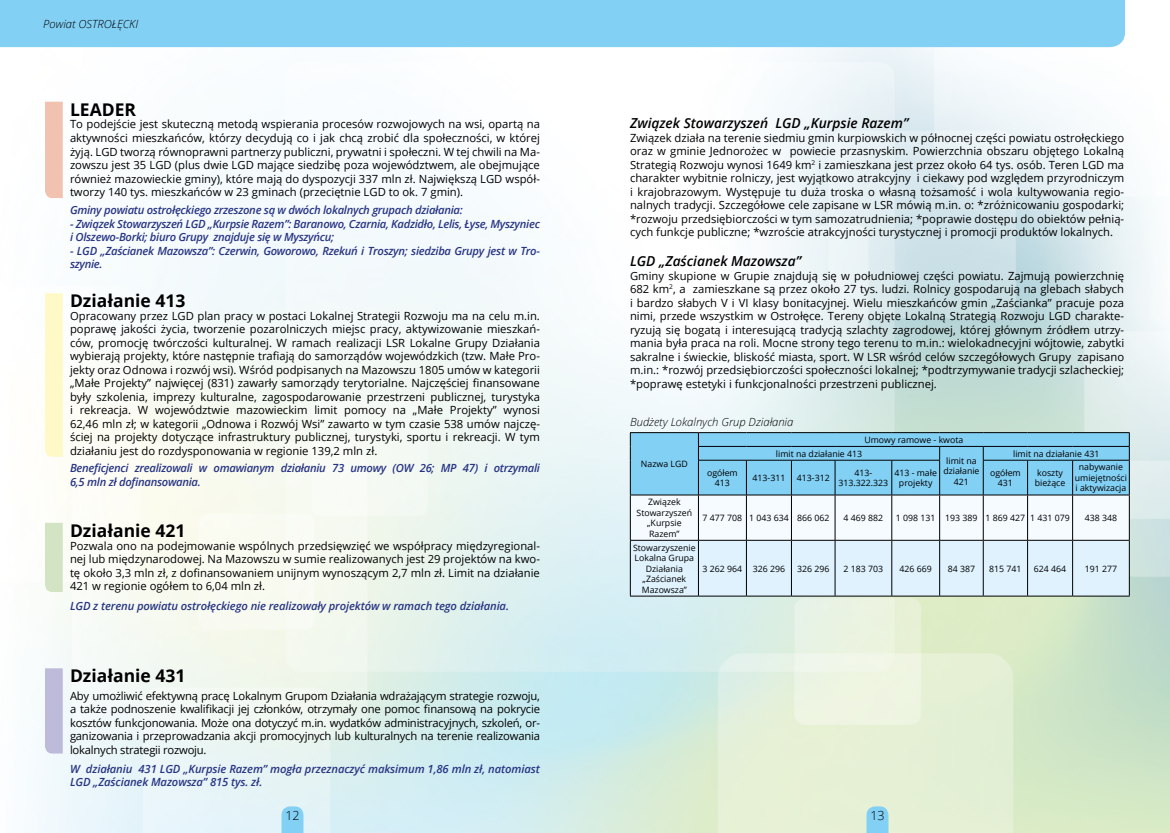
<style>
.page{position:relative;width:1170px;height:833px;background:#fff}
.page>*{position:absolute;margin:0;border:0;box-sizing:border-box;transform-origin:0 0}
.t1{font:700 17.5px "Open Sans";color:#000}
.t2{font:italic 600 13.75px "Open Sans";color:#000}
.t3{font:300 12.5px "Open Sans";color:#000}
.t4{font:11.25px/13.5px "Open Sans";color:#000;text-align:justify}
.t5{font:italic 600 11.25px/13.5px "Open Sans";letter-spacing:-.025em;color:#283583}
.t6{font:italic 300 11.25px "Open Sans";color:#000}
.t7{font:8.75px/10.5px "Open Sans";color:#000;text-align:center}
</style>
<div class="page">
<img style="left:0;top:0;width:1169px;height:833px">
<div style="left:0;top:0;width:1124px;height:47px;background:#83d0f5"></div>
<svg style="left:630px;top:432px;width:499px;height:164px"></svg>
<hr style="left:630px;top:460px;width:1px;height:35px;background:#000">
<hr style="left:1128px;top:460px;width:1px;height:35px;background:#000">
<hr style="left:630px;top:495px;width:68px;height:1px;background:#000">
<hr style="left:630px;top:495px;width:1px;height:45px;background:#000">
<hr style="left:698px;top:495px;width:48px;height:1px;background:#000">
<hr style="left:746px;top:495px;width:45px;height:1px;background:#000">
<hr style="left:791px;top:495px;width:44px;height:1px;background:#000">
<hr style="left:835px;top:495px;width:56px;height:1px;background:#000">
<hr style="left:891px;top:495px;width:48px;height:1px;background:#000">
<hr style="left:939px;top:495px;width:44px;height:1px;background:#000">
<hr style="left:983px;top:495px;width:44px;height:1px;background:#000">
<hr style="left:1027px;top:495px;width:45px;height:1px;background:#000">
<hr style="left:1072px;top:495px;width:57px;height:1px;background:#000">
<hr style="left:1128px;top:495px;width:1px;height:45px;background:#000">
<hr style="left:630px;top:540px;width:68px;height:1px;background:#000">
<hr style="left:630px;top:540px;width:1px;height:56px;background:#000">
<hr style="left:698px;top:540px;width:48px;height:1px;background:#000">
<hr style="left:746px;top:540px;width:45px;height:1px;background:#000">
<hr style="left:791px;top:540px;width:44px;height:1px;background:#000">
<hr style="left:835px;top:540px;width:56px;height:1px;background:#000">
<hr style="left:891px;top:540px;width:48px;height:1px;background:#000">
<hr style="left:939px;top:540px;width:44px;height:1px;background:#000">
<hr style="left:983px;top:540px;width:44px;height:1px;background:#000">
<hr style="left:1027px;top:540px;width:45px;height:1px;background:#000">
<hr style="left:1072px;top:540px;width:57px;height:1px;background:#000">
<hr style="left:1128px;top:540px;width:1px;height:56px;background:#000">
<hr style="left:630px;top:596px;width:68px;height:1px;background:#000">
<hr style="left:698px;top:596px;width:48px;height:1px;background:#000">
<hr style="left:746px;top:596px;width:45px;height:1px;background:#000">
<hr style="left:791px;top:596px;width:44px;height:1px;background:#000">
<hr style="left:835px;top:596px;width:56px;height:1px;background:#000">
<hr style="left:891px;top:596px;width:48px;height:1px;background:#000">
<hr style="left:939px;top:596px;width:44px;height:1px;background:#000">
<hr style="left:983px;top:596px;width:44px;height:1px;background:#000">
<hr style="left:1027px;top:596px;width:45px;height:1px;background:#000">
<hr style="left:1072px;top:596px;width:57px;height:1px;background:#000">
<svg style="left:866px;top:806px;width:22px;height:27px"></svg>
<div style="left:45px;top:102px;width:18px;height:96px;background:#f1c2af"></div>
<div style="left:45px;top:293px;width:18px;height:164px;background:#fff9c7"></div>
<svg style="left:45px;top:523px;width:18px;height:69px"></svg>
<svg style="left:45px;top:668px;width:18px;height:85px;background:#bebbda"></svg>
<svg style="left:281px;top:806px;width:22px;height:27px"></svg>
<p class="t6" style="left:43px;top:16px;width:96px">Powiat OSTROŁĘCKI</p>
<h1 class="t1" style="left:70px;top:97px;width:68px">LEADER</h1>
<p class="t4" style="left:70px;top:117px;width:471px">To podejście jest skuteczną metodą wspierania procesów rozwojowych na wsi, opartą na aktywności mieszkańców, którzy decydują co i jak chcą zrobić dla społeczności, w której żyją. LGD tworzą równoprawni partnerzy publiczni, prywatni i społeczni. W tej chwili na Ma&shy;zowszu jest 35 LGD (plus dwie LGD mające siedzibę poza województwem, ale obejmujące również mazowieckie gminy), które mają do dyspozycji 337 mln zł. Największą LGD współ&shy;tworzy 140 tys. mieszkańców w 23 gminach (przeciętnie LGD to ok. 7 gmin).</p>
<p class="t5" style="left:70px;top:203px;width:394px">Gminy powiatu ostrołęckiego zrzeszone są w dwóch lokalnych grupach działania:</p>
<p class="t5" style="left:70px;top:217px;width:471px">- Związek Stowarzyszeń LGD „Kurpsie Razem”: Baranowo, Czarnia, Kadzidło, Lelis, Łyse, Myszyniec i Olszewo-Borki; biuro Grupy znajduje się w Myszyńcu;</p>
<p class="t5" style="left:70px;top:244px;width:471px">- LGD „Zaścianek Mazowsza”: Czerwin, Goworowo, Rzekuń i Troszyn; siedziba Grupy jest w Tro&shy;szynie.</p>
<h1 class="t1" style="left:70px;top:288px;width:117px">Działanie 413</h1>
<p class="t4" style="left:70px;top:309px;width:471px">Opracowany przez LGD plan pracy w postaci Lokalnej Strategii Rozwoju ma na celu m.in. poprawę jakości życia, tworzenie pozarolniczych miejsc pracy, aktywizowanie mieszkań&shy;ców, promocję twórczości kulturalnej. W ramach realizacji LSR Lokalne Grupy Działania wybierają projekty, które następnie trafiają do samorządów wojewódzkich (tzw. Małe Pro&shy;jekty oraz Odnowa i rozwój wsi). Wśród podpisanych na Mazowszu 1805 umów w kategorii „Małe Projekty” najwięcej (831) zawarły samorządy terytorialne. Najczęściej finansowane były szkolenia, imprezy kulturalne, zagospodarowanie przestrzeni publicznej, turystyka i rekreacja. W województwie mazowieckim limit pomocy na „Małe Projekty” wynosi 62,46 mln zł; w kategorii „Odnowa i Rozwój Wsi” zawarto w tym czasie 538 umów najczę&shy;ściej na projekty dotyczące infrastruktury publicznej, turystyki, sportu i rekreacji. W tym działaniu jest do rozdysponowania w regionie 139,2 mln zł.</p>
<p class="t5" style="left:70px;top:461px;width:471px">Beneficjenci zrealizowali w omawianym działaniu 73 umowy (OW 26; MP 47) i otrzymali<br>6,5 mln zł dofinansowania.</p>
<h1 class="t1" style="left:70px;top:518px;width:117px">Działanie 421</h1>
<p class="t4" style="left:70px;top:538px;width:471px">Pozwala ono na podejmowanie wspólnych przedsięwzięć we współpracy międzyregional&shy;nej lub międzynarodowej. Na Mazowszu w sumie realizowanych jest 29 projektów na kwo&shy;tę około 3,3 mln zł, z dofinansowaniem unijnym wynoszącym 2,7 mln zł. Limit na działanie 421 w regionie ogółem to 6,04 mln zł.</p>
<p class="t5" style="left:70px;top:599px;width:440px">LGD z terenu powiatu ostrołęckiego nie realizowały projektów w ramach tego działania.</p>
<h1 class="t1" style="left:70px;top:663px;width:117px">Działanie 431</h1>
<p class="t4" style="left:70px;top:688px;width:471px">Aby umożliwić efektywną pracę Lokalnym Grupom Działania wdrażającym strategie rozwoju, a także podnoszenie kwalifikacji jej członków, otrzymały one pomoc finansową na pokrycie kosztów funkcjonowania. Może ona dotyczyć m.in. wydatków administracyjnych, szkoleń, or&shy;ganizowania i przeprowadzania akcji promocyjnych lub kulturalnych na terenie realizowania lokalnych strategii rozwoju.</p>
<p class="t5" style="left:70px;top:761px;width:471px">W działaniu 431 LGD „Kurpsie Razem” mogła przeznaczyć maksimum 1,86 mln zł, natomiast<br>LGD „Zaścianek Mazowsza” 815 tys. zł.</p>
<p class="t3" style="left:285px;top:807px;width:16px">12</p>
<p class="t2" style="left:630px;top:114px;width:280px">Związek Stowarzyszeń LGD „Kurpsie Razem”</p>
<p class="t4" style="left:630px;top:131px;width:495px">Związek działa na terenie siedmiu gmin kurpiowskich w północnej części powiatu ostrołęckiego oraz w gminie Jednorożec w powiecie przasnyskim. Powierzchnia obszaru objętego Lokalną Strategią Rozwoju wynosi 1649 km<sup>2</sup> i zamieszkana jest przez około 64 tys. osób. Teren LGD ma charakter wybitnie rolniczy, jest wyjątkowo atrakcyjny i ciekawy pod względem przyrodniczym i krajobrazowym. Występuje tu duża troska o własną tożsamość i wola kultywowania regio&shy;nalnych tradycji. Szczegółowe cele zapisane w LSR mówią m.in. o: *zróżnicowaniu gospodarki; *rozwoju przedsiębiorczości w tym samozatrudnienia; *poprawie dostępu do obiektów pełnią&shy;cych funkcje publiczne; *wzroście atrakcyjności turystycznej i promocji produktów lokalnych.</p>
<p class="t2" style="left:630px;top:252px;width:172px">LGD „Zaścianek Mazowsza”</p>
<p class="t4" style="left:630px;top:269px;width:495px">Gminy skupione w Grupie znajdują się w południowej części powiatu. Zajmują powierzchnię 682 km<sup>2</sup>, a zamieszkane są przez około 27 tys. ludzi. Rolnicy gospodarują na glebach słabych i bardzo słabych V i VI klasy bonitacyjnej. Wielu mieszkańców gmin „Zaścianka” pracuje poza nimi, przede wszystkim w Ostrołęce. Tereny objęte Lokalną Strategią Rozwoju LGD charakte&shy;ryzują się bogatą i interesującą tradycją szlachty zagrodowej, której głównym źródłem utrzy&shy;mania była praca na roli. Mocne strony tego terenu to m.in.: wielokadnecyjni wójtowie, zabytki sakralne i świeckie, bliskość miasta, sport. W LSR wśród celów szczegółowych Grupy zapisano m.in.: *rozwój przedsiębiorczości społeczności lokalnej; *podtrzymywanie tradycji szlacheckiej; *poprawę estetyki i funkcjonalności przestrzeni publicznej.</p>
<p class="t6" style="left:630px;top:414px;width:165px">Budżety Lokalnych Grup Działania</p>
<p class="t7" style="left:641px;top:458px;width:48px">Nazwa LGD</p>
<p class="t7" style="left:864px;top:434px;width:100px">Umowy ramowe - kwota</p>
<p class="t7" style="left:776px;top:448px;width:88px">limit na działanie 413</p>
<p class="t7" style="left:1013px;top:448px;width:88px">limit na działanie 431</p>
<p class="t7" style="left:943px;top:455px;width:38px">limit na działanie<br>421</p>
<p class="t7" style="left:707px;top:467px;width:32px">ogółem<br>413</p>
<p class="t7" style="left:752px;top:472px;width:34px">413-311</p>
<p class="t7" style="left:796px;top:472px;width:34px">413-312</p>
<p class="t7" style="left:838px;top:467px;width:51px">413-<br>313.322.323</p>
<p class="t7" style="left:894px;top:467px;width:44px">413 - małe projekty</p>
<p class="t7" style="left:989px;top:467px;width:32px">ogółem<br>431</p>
<p class="t7" style="left:1034px;top:467px;width:32px;text-align:left">koszty bieżące</p>
<p class="t7" style="left:1074px;top:462px;width:54px">nabywanie umiejętności i aktywizacja</p>
<p class="t7" style="left:636px;top:496px;width:57px">Związek<br>Stowarzyszeń „Kurpsie<br>Razem”</p>
<p class="t7" style="left:702px;top:512px;width:128px">7 477 708 1 043 634 866 062</p>
<p class="t7" style="left:843px;top:512px;width:41px">4 469 882</p>
<p class="t7" style="left:895px;top:512px;width:175px">1 098 131 193 389 1 869 427 1 431 079</p>
<p class="t7" style="left:1084px;top:512px;width:34px">438 348</p>
<p class="t7" style="left:633px;top:542px;width:64px">Stowarzyszenie<br>Lokalna Grupa<br>Działania „Zaścianek<br>Mazowsza”</p>
<p class="t7" style="left:702px;top:563px;width:84px">3 262 964 326 296</p>
<p class="t7" style="left:797px;top:563px;width:34px">326 296</p>
<p class="t7" style="left:843px;top:563px;width:41px">2 183 703</p>
<p class="t7" style="left:899px;top:563px;width:34px">426 669</p>
<p class="t7" style="left:947px;top:563px;width:29px">84 387</p>
<p class="t7" style="left:989px;top:563px;width:34px">815 741</p>
<p class="t7" style="left:1033px;top:563px;width:34px">624 464</p>
<p class="t7" style="left:1084px;top:563px;width:34px">191 277</p>
<p class="t3" style="left:870px;top:807px;width:16px">13</p>
</div>
